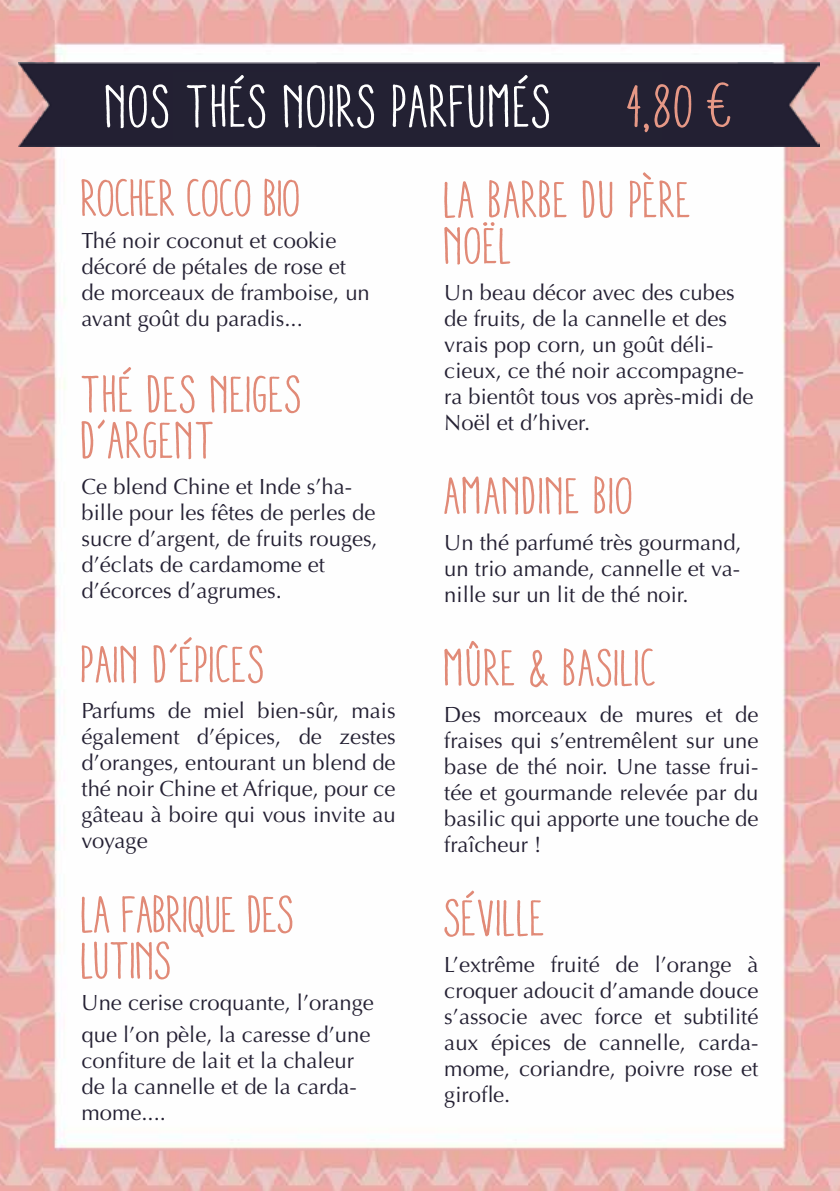
<style>
.page{position:relative;width:840px;height:1191px;background:#fff}
.page>*{position:absolute;margin:0;border:0;box-sizing:border-box;transform-origin:0 0}
.t1{font:condensed 60px "Aracne";color:#fff}
.t2{font:condensed 52px/46px "Aracne";color:#e18a77}
.t3{font:condensed 52px/46px "Aracne";letter-spacing:-.025em;color:#e18a77}
.t4{font:22px/26px "Optima";color:#242033}
.s1{color:#e69886}
</style>
<div class="page">
<img style="left:0;top:0;width:839px;height:1191px">
<div style="left:19px;top:62px;width:799px;height:84px;background:#232133"></div>
<h1 class="t1" style="left:106px;top:72px;width:630px">NOS THÉS NOIRS PARFUMÉS <span class="s1">4,80 €</span></h1>
<h2 class="t3" style="left:81px;top:174px;width:222px">ROCHER COCO BIO</h2>
<p class="t4" style="left:81px;top:228px;width:290px">Thé noir coconut et cookie décoré de pétales de rose et de morceaux de framboise, un avant goût du paradis...</p>
<h2 class="t2" style="left:81px;top:370px;width:223px">THÉ DES NEIGES<br>D’ARGENT</h2>
<p class="t4" style="left:81px;top:474px;width:297px">Ce blend Chine et Inde s’ha&shy;bille pour les fêtes de perles de sucre d’argent, de fruits rouges, d’éclats de cardamome et d’écorces d’agrumes.</p>
<h2 class="t2" style="left:81px;top:640px;width:186px">PAIN D’ÉPICES</h2>
<p class="t4" style="left:81px;top:698px;width:315px;text-align:justify">Parfums de miel bien-sûr, mais également d’épices, de zestes d’oranges, entourant un blend de thé noir Chine et Afrique, pour ce gâteau à boire qui vous invite au voyage</p>
<h2 class="t3" style="left:81px;top:890px;width:215px">LA FABRIQUE DES<br>LUTINS</h2>
<p class="t4" style="left:81px;top:987px;width:293px;line-height:32px">Une cerise croquante, l’orange que l’on pèle, la caresse d’une</p>
<p class="t4" style="left:81px;top:1048px;width:277px">confiture de lait et la chaleur de la cannelle et de la carda&shy;mome....</p>
<h2 class="t2" style="left:444px;top:176px;width:249px">LA BARBE DU PÈRE<br>NOËL</h2>
<p class="t4" style="left:444px;top:279px;width:310px">Un beau décor avec des cubes de fruits, de la cannelle et des vrais pop corn, un goût déli&shy;cieux, ce thé noir accompagne&shy;ra bientôt tous vos après-midi de<br>Noël et d’hiver.</p>
<h2 class="t2" style="left:444px;top:472px;width:192px">AMANDINE BIO</h2>
<p class="t4" style="left:444px;top:529px;width:299px;text-align:justify">Un thé parfumé très gourmand, un trio amande, cannelle et va&shy;nille sur un lit de thé noir.</p>
<h2 class="t2" style="left:444px;top:644px;width:214px">MÛRE &amp; BASILIC</h2>
<p class="t4" style="left:444px;top:701px;width:315px;text-align:justify">Des morceaux de mures et de fraises qui s’entremêlent sur une base de thé noir. Une tasse frui&shy;tée et gourmande relevée par du basilic qui apporte une touche de fraîcheur !</p>
<h2 class="t2" style="left:444px;top:894px;width:104px">SÉVILLE</h2>
<p class="t4" style="left:444px;top:951px;width:315px;text-align:justify">L’extrême fruité de l’orange à croquer adoucit d’amande douce s’associe avec force et subtilité aux épices de cannelle, carda&shy;mome, coriandre, poivre rose et girofle.</p>
</div>
